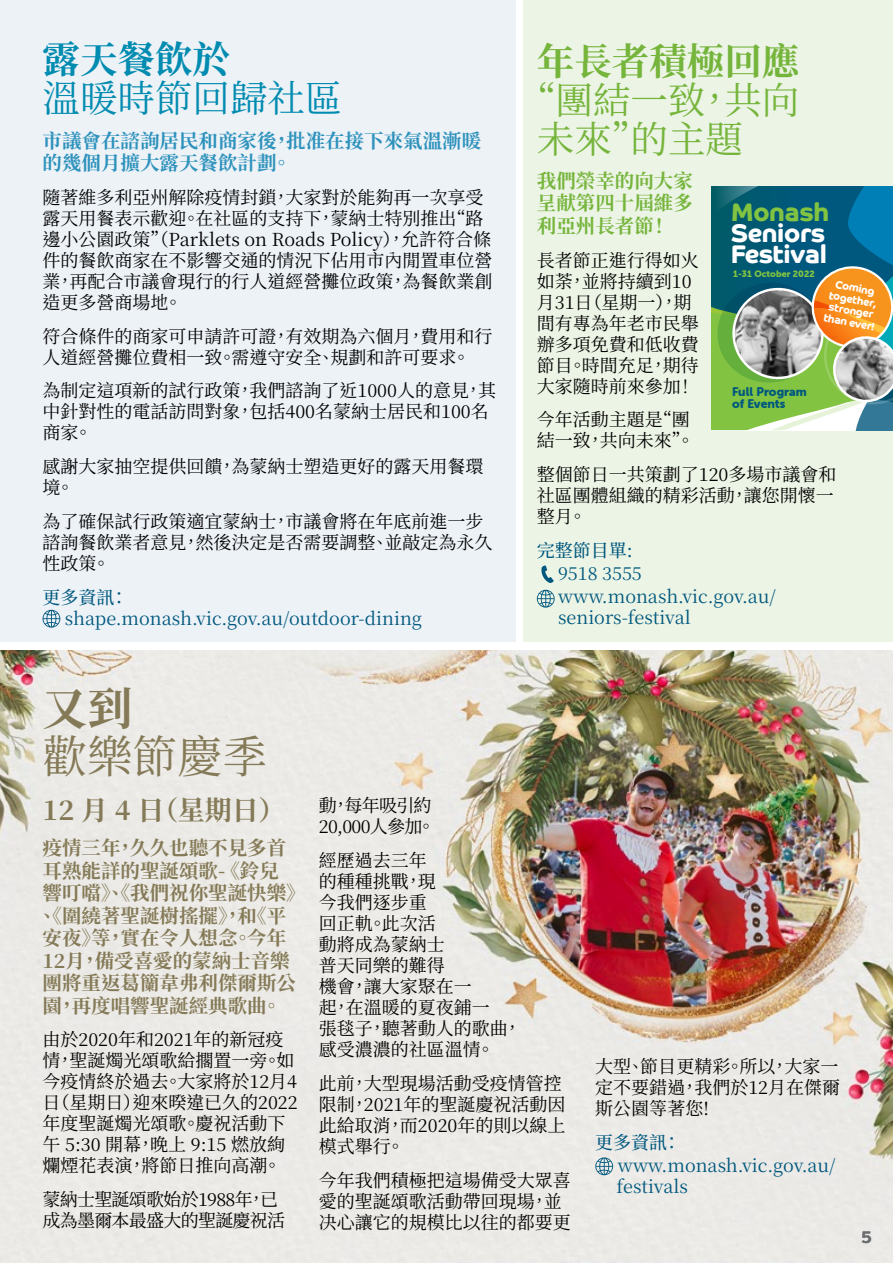
<style>
.page{position:relative;width:893px;height:1263px;background:#fff}
.page>*{position:absolute;margin:0;border:0;box-sizing:border-box;transform-origin:0 0}
.t1{font:45px "Source Han Serif TC";color:#857a57}
.t2{font:700 45px "Source Han Serif TC";color:#857a57}
.t3{font:37.5px/39px "Source Han Serif TC";color:#76b53c}
.t4{font:37.5px "Source Han Serif TC";color:#008bb0}
.t5{font:700 37.5px "Source Han Serif TC";color:#76b53c}
.t6{font:700 37.5px "Source Han Serif TC";color:#008bb0}
.t7{font:700 27px "Source Han Serif TC";color:#857a57}
.t8{font:700 25.65px/21.6px "Co Headline";letter-spacing:-.01em;color:#fff}
.t9{font:700 25.65px "Co Headline";letter-spacing:-.01em;color:#82c341}
.t10{font:700 19.5px/22.5px "Source Han Serif TC";color:#857a57}
.t11{font:700 19.5px/22.5px "Source Han Serif TC";color:#2d92bc}
.t12{font:700 19.5px/22.5px "Source Han Serif TC";color:#76b53c;text-align:justify}
.t13{font:18px/21px "Source Han Serif TC";color:#000}
.t14{font:18px/23.1px "Source Han Serif TC";color:#00587e}
.t15{font:18px/21px "Source Han Serif TC";letter-spacing:-.04em;color:#000}
.t16{font:500 18px "Source Han Serif TC";color:#00587e}
.t17{font:700 16.5px "Filson Pro";color:#6d6e71}
.t18{font:12.3px/12.6px "Museo Sans Rounded 900";color:#00587e}
.t19{font:700 10.95px/11.6px "Co Headline";color:#fff;text-align:center}
.t20{font:9.15px "Museo Sans Rounded 900";letter-spacing:.005em;color:#82c341}
</style>
<div class="page">
<img style="left:0;top:650px;width:893px;height:613px">
<div style="left:0;top:0;width:515px;height:642px;background:#edf2f7"></div>
<div style="left:523px;top:0;width:370px;height:642px;background:#ecf4e5"></div>
<svg style="left:43px;top:610px;width:17px;height:18px"></svg>
<svg style="left:541px;top:565px;width:13px;height:18px"></svg>
<svg style="left:537px;top:590px;width:18px;height:18px"></svg>
<svg style="left:712px;top:186px;width:181px;height:244px;background:#618c77"></svg>
<svg style="left:595px;top:1157px;width:18px;height:18px"></svg>
<h2 class="t6" style="left:43px;top:38px;width:189px">露天餐飲於</h2>
<h2 class="t4" style="left:43px;top:77px;width:301px">溫暖時節回歸社區</h2>
<p class="t11" style="left:43px;top:130px;width:440px">市議會在諮詢居民和商家後，批准在接下來氣溫漸暖的幾個月擴大露天餐飲計劃。</p>
<p class="t13" style="left:43px;top:187px;width:451px">隨著維多利亞州解除疫情封鎖，大家對於能夠再一次享受露天用餐表示歡迎。在社區的支持下，蒙納士特別推出“路邊小公園政策”（Parklets on Roads Policy），允許符合條件的餐飲商家在不影響交通的情況下佔用市內閒置車位營業，再配合市議會現行的行人道經營攤位政策，為餐飲業創造更多營商場地。</p>
<p class="t13" style="left:43px;top:326px;width:451px">符合條件的商家可申請許可證，有效期為六個月，費用和行人道經營攤位費相一致。需遵守安全、規劃和許可要求。</p>
<p class="t13" style="left:43px;top:381px;width:455px">為制定這項新的試行政策，我們諮詢了近1000人的意見，其中針對性的電話訪問對象，包括400名蒙納士居民和100名商家。</p>
<p class="t13" style="left:43px;top:456px;width:442px">感謝大家抽空提供回饋，為蒙納士塑造更好的露天用餐環境。</p>
<p class="t13" style="left:43px;top:511px;width:451px">為了確保試行政策適宜蒙納士，市議會將在年底前進一步諮詢餐飲業者意見，然後決定是否需要調整、並敲定為永久性政策。</p>
<p class="t16" style="left:43px;top:587px;width:87px">更多資訊：</p>
<p class="t14" style="left:65px;top:607px;width:359px">shape.monash.vic.gov.au/outdoor-dining</p>
<h1 class="t2" style="left:43px;top:683px;width:91px">又到</h1>
<h1 class="t1" style="left:43px;top:731px;width:226px">歡樂節慶季</h1>
<h2 class="t5" style="left:537px;top:40px;width:264px">年長者積極回應</h2>
<h2 class="t3" style="left:537px;top:81px;width:264px;text-indent:-18px">“團結一致，共向未來”的主題</h2>
<p class="t12" style="left:537px;top:170px;width:157px">我們榮幸的向大家呈献第四十屆維多利亞州長者節！</p>
<p class="t13" style="left:537px;top:250px;width:163px">長者節正進行得如火如荼，並將持續到10月31日（星期一），期間有專為年老市民舉辦多項免費和低收費節目。時間充足，期待大家隨時前來參加！</p>
<p class="t13" style="left:537px;top:410px;width:159px">今年活動主題是“團結一致，共向未來”。</p>
<p class="t13" style="left:537px;top:464px;width:301px">整個節日一共策劃了120多場市議會和社區團體組織的精彩活動，讓您開懷一整月。</p>
<p class="t16" style="left:537px;top:540px;width:97px">完整節目單:</p>
<p class="t14" style="left:558px;top:562px;width:219px">9518 3555 www.monash.vic.gov.au/</p>
<p class="t14" style="left:558px;top:606px;width:134px">seniors-festival</p>
<h3 class="t9" style="left:731px;top:197px;width:100px">Monash</h3>
<h3 class="t8" style="left:731px;top:222px;width:98px">Seniors<br>Festival</h3>
<p class="t20" style="left:733px;top:269px;width:83px">1-31 October 2022</p>
<p class="t19" style="left:831px;top:278px;width:53px;rotate:10deg">Coming together, stronger than ever!</p>
<p class="t18" style="left:732px;top:385px;width:76px">Full Program of Events</p>
<h3 class="t7" style="left:43px;top:795px;width:244px">12 月 4 日（星期日）</h3>
<p class="t10" style="left:38px;top:837px;width:270px">疫情三年，久久也聽不見多首耳熟能詳的聖誕頌歌- 《鈴兒<br>響叮噹》、《我們祝你聖誕快樂》、《圍繞著聖誕樹搖擺》，和《平安夜》等，實在令人想念。今年<br>12月，備受喜愛的蒙納士音樂團將重返葛籣韋弗利傑爾斯公園，再度唱響聖誕經典歌曲。</p>
<p class="t13" style="left:43px;top:1030px;width:257px">由於2020年和2021年的新冠疫情，聖誕燭光頌歌給擱置一旁。如今疫情終於過去。大家將於12月4日（星期日）迎來暌違已久的2022年度聖誕燭光頌歌。慶祝活動下午 5:30 開幕，晚上 9:15 燃放絢爛煙花表演，將節日推向高潮。</p>
<p class="t15" style="left:43px;top:1189px;width:244px">蒙納士聖誕頌歌始於1988年，已成為墨爾本最盛大的聖誕慶祝活</p>
<p class="t15" style="left:319px;top:795px;width:118px">動，每年吸引約<br>20,000人參加。</p>
<p class="t13" style="left:319px;top:850px;width:204px">經歷過去三年<br>的種種挑戰，現<br>今我們逐步重<br>回正軌。此次活<br>動將成為蒙納士<br>普天同樂的難得<br>機會，讓大家聚在一<br>起，在溫暖的夏夜鋪一<br>張毯子，聽著動人的歌曲，感受濃濃的社區溫情。</p>
<p class="t13" style="left:319px;top:1073px;width:248px">此前，大型現場活動受疫情管控限制，2021年的聖誕慶祝活動因此給取消，而2020年的則以線上模式舉行。</p>
<p class="t13" style="left:319px;top:1170px;width:253px">今年我們積極把這場備受大眾喜愛的聖誕頌歌活動帶回現場，並决心讓它的規模比以往的都要更</p>
<p class="t13" style="left:595px;top:1057px;width:246px;text-align:justify">大型、節目更精彩。所以，大家一定不要錯過，我們於12月在傑爾斯公園等著您!</p>
<p class="t16" style="left:595px;top:1132px;width:87px">更多資訊：</p>
<p class="t14" style="left:617px;top:1155px;width:220px;line-height:21px">www.monash.vic.gov.au/ festivals</p>
<p class="t17" style="left:861px;top:1226px;width:12px">5</p>
</div>
